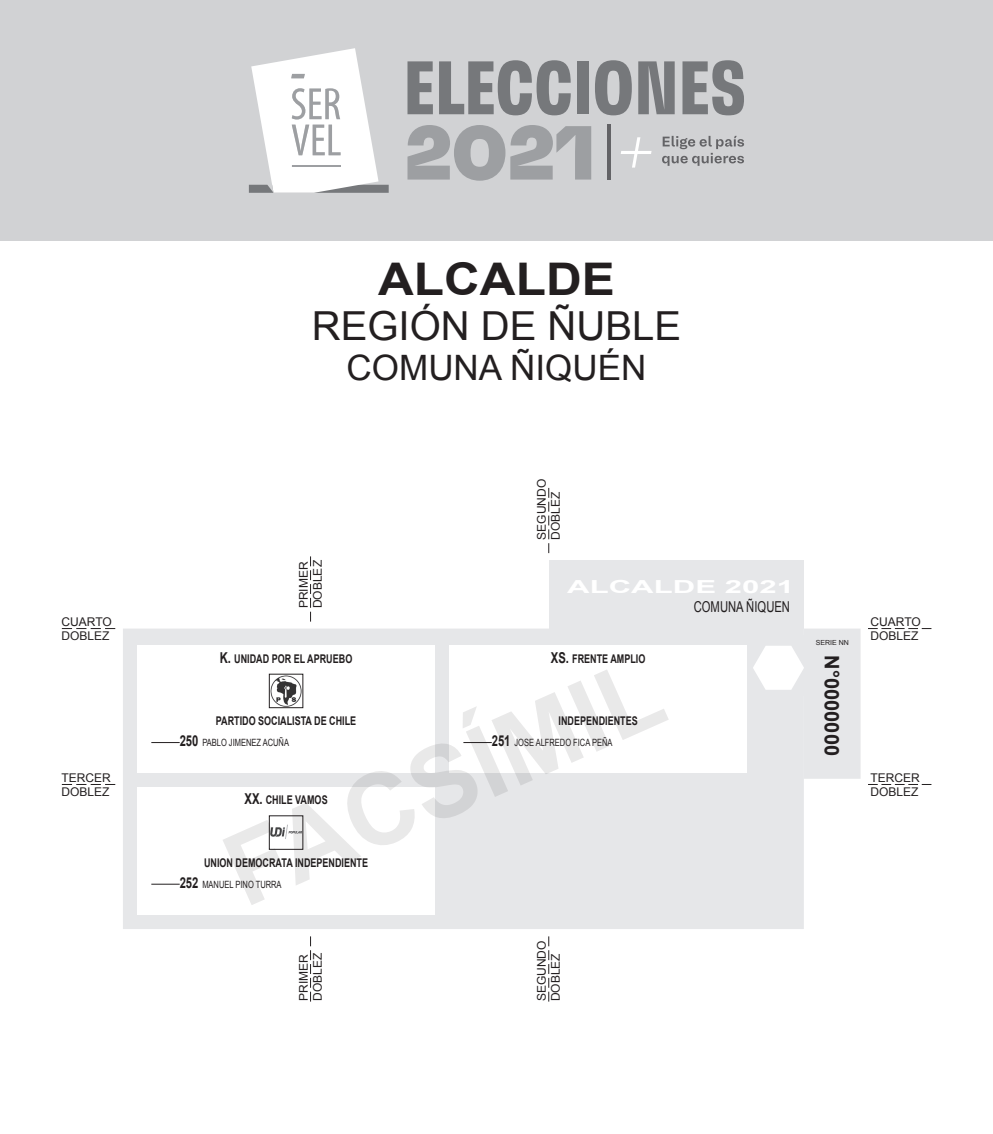
<style>
.page{position:relative;width:993px;height:1134px;background:#fff}
.page>*{position:absolute;margin:0;border:0;box-sizing:border-box;transform-origin:0 0}
.t1{font:700 100px "Arial";color:#231f20}
.t2{font:700 45px "Arial";color:#231f20;scale:1.1 1}
.t3{font:40px "Arial";color:#231f20}
.t4{font:35px "Arial";color:#231f20}
.t5{font:700 20px "Arial";color:#231f20}
.t6{font:700 18px "Arial";color:#fff;scale:1.73 1}
.t7{font:15px "Arial";color:#231f20;scale:.75 1}
.t8{font:700 12px "Arial";color:#231f20;scale:.75 1}
.t9{font:12px/14px "Arial";color:#231f20}
.t10{font:10px "Arial";color:#231f20;scale:.75 1}
.t11{font:7px "Arial";color:#231f20}
.s1{font-size:15px}
.s2{font-weight:700;font-size:15px}
</style>
<div class="page">
<div style="left:0;top:0;width:992px;height:241px;background:#d1d2d4"></div>
<svg style="left:548px;top:488px;width:1px;height:65px"></svg>
<svg style="left:548px;top:936px;width:1px;height:65px"></svg>
<svg style="left:310px;top:936px;width:1px;height:65px"></svg>
<svg style="left:62px;top:784px;width:53px;height:1px"></svg>
<svg style="left:62px;top:628px;width:53px;height:1px"></svg>
<svg style="left:868px;top:784px;width:63px;height:1px"></svg>
<svg style="left:868px;top:628px;width:63px;height:1px"></svg>
<svg style="left:407px;top:61px;width:26px;height:53px"></svg>
<svg style="left:439px;top:60px;width:131px;height:55px"></svg>
<div style="left:576px;top:61px;width:12px;height:53px;background:#76787b"></div>
<svg style="left:595px;top:60px;width:36px;height:55px"></svg>
<svg style="left:638px;top:61px;width:36px;height:53px"></svg>
<svg style="left:682px;top:60px;width:61px;height:55px"></svg>
<svg style="left:407px;top:125px;width:184px;height:56px"></svg>
<svg style="left:621px;top:137px;width:30px;height:31px"></svg>
<hr style="left:607px;top:124px;width:3px;height:56px;background:#636366">
<svg style="left:662px;top:136px;width:81px;height:30px"></svg>
<svg style="left:249px;top:48px;width:139px;height:145px"></svg>
<svg style="left:123px;top:560px;width:681px;height:369px"></svg>
<div style="left:749px;top:636px;width:58px;height:60px;background:#e6e7e9"></div>
<svg style="left:752px;top:628px;width:108px;height:151px;background:#e8e9eb"></svg>
<p class="t9" style="left:61px;top:615px;width:52px">CUARTO<br>DOBLEZ</p>
<p class="t9" style="left:61px;top:771px;width:51px">TERCER<br>DOBLEZ</p>
<h2 class="t2" style="left:378px;top:250px;width:216px">ALCALDE</h2>
<h3 class="t3" style="left:312px;top:300px;width:370px">REGIÓN DE ÑUBLE</h3>
<h3 class="t4" style="left:346px;top:345px;width:301px">COMUNA ÑIQUÉN</h3>
<p class="t9" style="left:296px;top:608px;width:50px;rotate:-90deg">PRIMER<br>DOBLEZ</p>
<p class="t9" style="left:534px;top:540px;width:62px;rotate:-90deg">SEGUNDO<br>DOBLEZ</p>
<h3 class="t6" style="left:567px;top:575px;width:133px">ALCALDE 2021</h3>
<p class="t7" style="left:693px;top:596px;width:130px">COMUNA ÑIQUEN</p>
<p class="t8" style="left:550px;top:650px;width:127px"><span class="s1">XS.</span> FRENTE AMPLIO</p>
<p class="t8" style="left:220px;top:650px;width:178px"><span class="s1">K.</span> UNIDAD POR EL APRUEBO</p>
<h1 class="t1" style="left:204px;top:816px;width:468px;rotate:-24deg">FACSÍMIL</h1>
<p class="t8" style="left:216px;top:713px;width:189px">PARTIDO SOCIALISTA DE CHILE</p>
<p class="t10" style="left:180px;top:736px;width:147px"><span class="s2">250</span> PABLO JIMENEZ ACUÑA</p>
<p class="t8" style="left:558px;top:713px;width:107px">INDEPENDIENTES</p>
<p class="t10" style="left:491px;top:736px;width:162px"><span class="s2">251</span> JOSE ALFREDO FICA PEÑA</p>
<p class="t8" style="left:244px;top:792px;width:112px"><span class="s1">XX.</span> CHILE VAMOS</p>
<p class="t8" style="left:204px;top:854px;width:220px">UNION DEMOCRATA INDEPENDIENTE</p>
<p class="t10" style="left:180px;top:878px;width:137px"><span class="s2">252</span> MANUEL PINO TURRA</p>
<p class="t9" style="left:296px;top:1000px;width:50px;rotate:-90deg">PRIMER<br>DOBLEZ</p>
<p class="t9" style="left:534px;top:1001px;width:62px;rotate:-90deg">SEGUNDO<br>DOBLEZ</p>
<p class="t11" style="left:815px;top:638px;width:35px">SERIE NN</p>
<p class="t11" style="left:838px;top:638px;width:12px">GK</p>
<h3 class="t5" style="left:844px;top:655px;width:102px;rotate:90deg">N°0000000</h3>
<p class="t9" style="left:870px;top:615px;width:52px">CUARTO<br>DOBLEZ</p>
<p class="t9" style="left:870px;top:771px;width:51px">TERCER<br>DOBLEZ</p>
</div>
